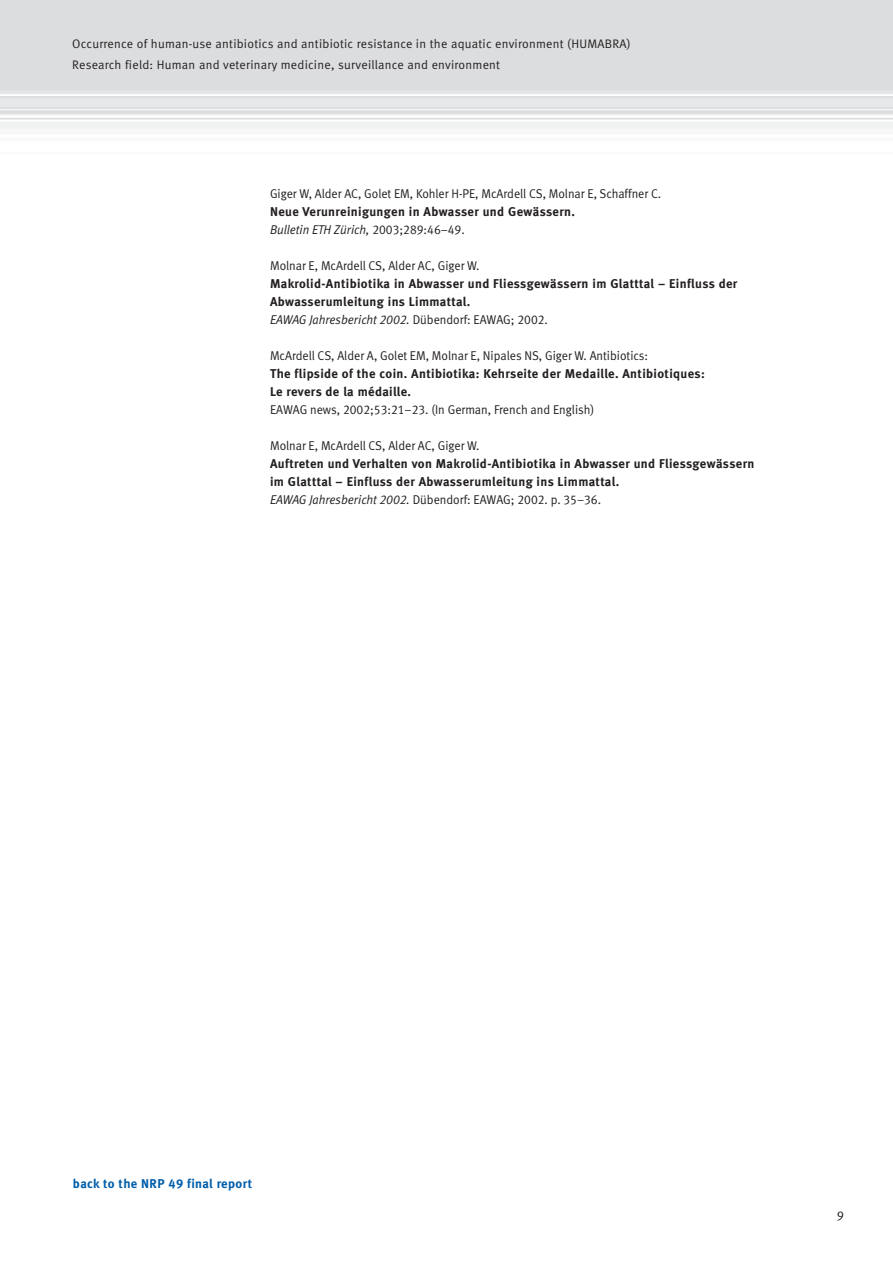
<style>
.page{position:relative;width:893px;height:1263px;background:#fff}
.page>*{position:absolute;margin:0;border:0;box-sizing:border-box;transform-origin:0 0}
.t1{font:12.75px/18px "Meta Bold LF";letter-spacing:.03em;color:#231f20}
.t2{font:12.75px "Meta Normal LF";color:#231f20;scale:.95 1}
.t3{font:italic 12.75px "Meta Normal LF";color:#231f20;scale:.95 1}
.t4{font:12.75px "Meta Bold LF";letter-spacing:.03em;color:#015eab}
.t5{font:12.3px/20.7px "Meta Normal LF";letter-spacing:.02em;color:#231f20}
.s1{font-style:normal}
.s2{font-style:italic}
</style>
<div class="page">
<div style="left:0;top:0;width:893px;height:156px;background:#dcdddf"></div>
<img style="left:0;top:94px;width:893px;height:62px">
<p class="t5" style="left:72px;top:33px;width:560px">Occurrence of human-use antibiotics and antibiotic resistance in the aquatic environment (HUMABRA)<br>Research field: Human and veterinary medicine, surveillance and environment</p>
<p class="t2" style="left:270px;top:186px;width:413px">Giger W, Alder AC, Golet EM, Kohler H-PE, McArdell CS, Molnar E, Schaffner C.</p>
<p class="t1" style="left:270px;top:202px;width:307px">Neue Verunreinigungen in Abwasser und Gewässern.</p>
<p class="t3" style="left:270px;top:222px;width:206px">Bulletin ETH Zürich, <span class="s1">2003;289:46–49.</span></p>
<p class="t2" style="left:270px;top:258px;width:222px">Molnar E, McArdell CS, Alder AC, Giger W.</p>
<p class="t1" style="left:270px;top:274px;width:469px">Makrolid-Antibiotika in Abwasser und Fliessgewässern im Glatttal – Einfluss der<br>Abwasserumleitung ins Limmattal.</p>
<p class="t3" style="left:270px;top:312px;width:294px">EAWAG Jahresbericht 2002. <span class="s1">Dübendorf: EAWAG; 2002.</span></p>
<p class="t2" style="left:270px;top:348px;width:400px">McArdell CS, Alder A, Golet EM, Molnar E, Nipales NS, Giger W. Antibiotics:</p>
<p class="t1" style="left:270px;top:364px;width:436px">The flipside of the coin. Antibiotika: Kehrseite der Medaille. Antibiotiques:<br>Le revers de la médaille.</p>
<p class="t2" style="left:270px;top:402px;width:343px">EAWAG news, 2002;53:21 –23. (In German, French and English)</p>
<p class="t2" style="left:270px;top:438px;width:222px">Molnar E, McArdell CS, Alder AC, Giger W.</p>
<p class="t1" style="left:270px;top:454px;width:486px">Auftreten und Verhalten von Makrolid-Antibiotika in Abwasser und Fliessgewässern im Glatttal – Einfluss der Abwasserumleitung ins Limmattal.</p>
<p class="t2" style="left:270px;top:492px;width:350px"><span class="s2">EAWAG Jahresbericht 2002.</span> Dübendorf: EAWAG; 2002. p. 35 –36.</p>
<p class="t4" style="left:73px;top:1176px;width:181px">back to the NRP 49 final report</p>
</div>
